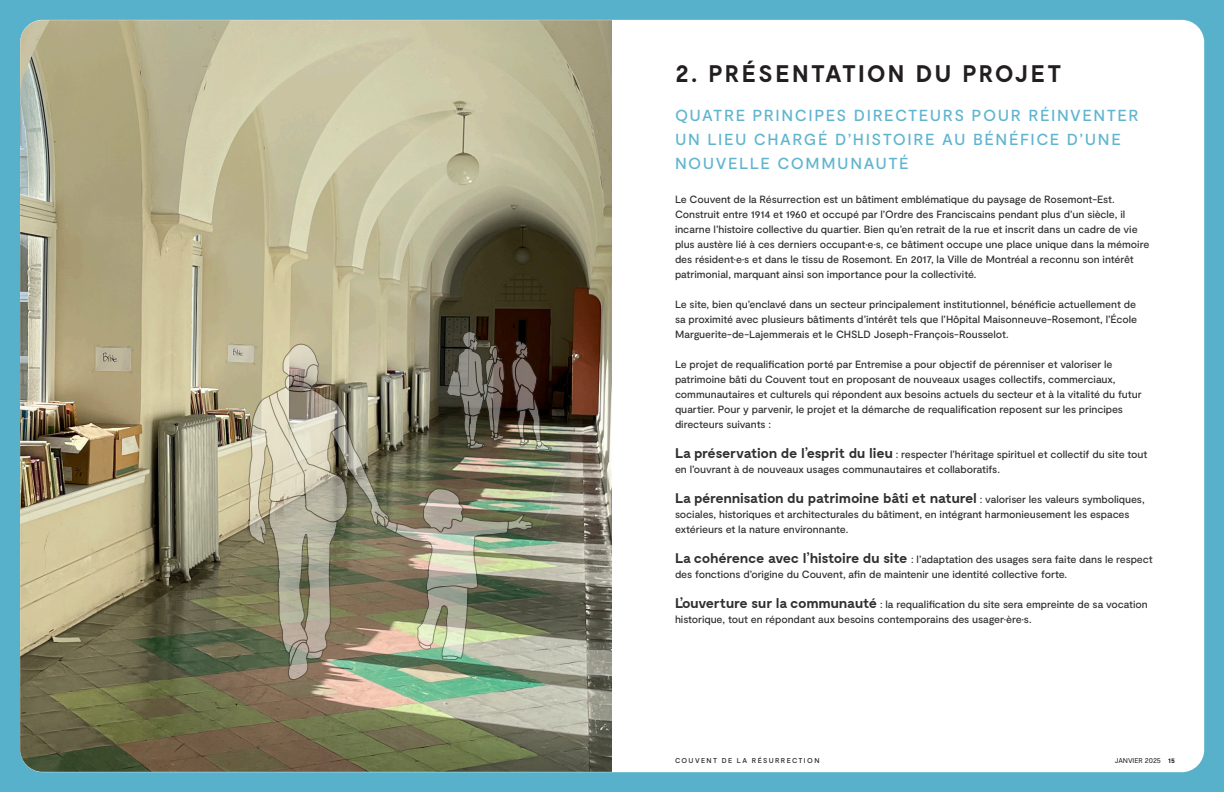
<style>
.page{position:relative;width:1224px;height:792px;background:#58b1cb}
.page>*{position:absolute;margin:0;border:0;box-sizing:border-box;transform-origin:0 0}
.Grand_titre_24pts{font:700 24px "Moderat";letter-spacing:.09em;color:#231f20}
.Grand_titre_15pts{font:500 16px/24px "Moderat";letter-spacing:.095em;color:#60b5ce}
.Texte_courant_10_5pts{font:700 14px "Moderat";letter-spacing:-.025em;color:#312f30}
.Texte_courant_10_5pts-2{font:500 10.5px/15px "Moderat";letter-spacing:-.005em;color:#312f30}
.t1{font:500 7px "Moderat";letter-spacing:.195em;color:#231f20}
.t2{font:7px "Moderat";letter-spacing:-.005em;color:#231f20}
.s1{font-weight:700;font-size:14px}
.s2{font-weight:500;font-size:10.5px}
.s3{font-weight:700}
</style>
<div class="page">
<div style="left:20px;top:20px;width:1184px;height:752px;background:#fff;border-radius:22px"></div>
<img style="left:20px;top:20px;width:592px;height:752px">
<svg style="left:249px;top:330px;width:303px;height:350px;background:#78745f"></svg>
<img style="left:247px;top:343px;width:286px;height:337px">
<p class="Grand_titre_24pts" style="left:675px;top:60px;width:387px">2. PRÉSENTATION DU PROJET</p>
<p class="Grand_titre_15pts" style="left:675px;top:104px;width:465px">QUATRE PRINCIPES DIRECTEURS POUR RÉINVENTER<br>UN LIEU CHARGÉ D’HISTOIRE AU BÉNÉFICE D’UNE<br>NOUVELLE COMMUNAUTÉ</p>
<p class="Texte_courant_10_5pts-2" style="left:675px;top:192px;width:476px">Le Couvent de la Résurrection est un bâtiment emblématique du paysage de Rosemont-Est.<br>Construit entre 1914 et 1960 et occupé par l’Ordre des Franciscains pendant plus d’un siècle, il incarne l’histoire collective du quartier. Bien qu’en retrait de la rue et inscrit dans un cadre de vie plus austère lié à ces derniers occupant·e·s, ce bâtiment occupe une place unique dans la mémoire des résident·e·s et dans le tissu de Rosemont. En 2017, la Ville de Montréal a reconnu son intérêt patrimonial, marquant ainsi son importance pour la collectivité.</p>
<p class="Texte_courant_10_5pts-2" style="left:675px;top:297px;width:464px;text-align:justify">Le site, bien qu’enclavé dans un secteur principalement institutionnel, bénéficie actuellement de sa proximité avec plusieurs bâtiments d’intérêt tels que l’Hôpital Maisonneuve-Rosemont, l’École Marguerite-de-Lajemmerais et le CHSLD Joseph-François-Rousselot.</p>
<p class="Texte_courant_10_5pts-2" style="left:675px;top:357px;width:468px">Le projet de requalification porté par Entremise a pour objectif de pérenniser et valoriser le patrimoine bâti du Couvent tout en proposant de nouveaux usages collectifs, commerciaux, communautaires et culturels qui répondent aux besoins actuels du secteur et à la vitalité du futur quartier. Pour y parvenir, le projet et la démarche de requalification reposent sur les principes directeurs suivants :</p>
<p class="Texte_courant_10_5pts-2" style="left:675px;top:447px;width:474px"><span class="s1">La préservation de l’esprit du lieu</span> : respecter l’héritage spirituel et collectif du site tout en l’ouvrant à de nouveaux usages communautaires et collaboratifs.</p>
<p class="Texte_courant_10_5pts" style="left:675px;top:490px;width:471px">La pérennisation du patrimoine bâti et naturel <span class="s2">: valoriser les valeurs symboliques,</span></p>
<p class="Texte_courant_10_5pts-2" style="left:675px;top:507px;width:456px">sociales, historiques et architecturales du bâtiment, en intégrant harmonieusement les espaces extérieurs et la nature environnante.</p>
<p class="Texte_courant_10_5pts-2" style="left:675px;top:552px;width:479px"><span class="s1">La cohérence avec l’histoire du site</span> : l’adaptation des usages sera faite dans le respect des fonctions d’origine du Couvent, afin de maintenir une identité collective forte.</p>
<p class="Texte_courant_10_5pts-2" style="left:675px;top:597px;width:474px"><span class="s1">L’ouverture sur la communauté</span> : la requalification du site sera empreinte de sa vocation historique, tout en répondant aux besoins contemporains des usager·ère·s.</p>
<p class="t1" style="left:675px;top:756px;width:146px">COUVENT DE LA RÉSURRECTION</p>
<p class="t2" style="left:1115px;top:756px;width:62px">JANVIER 2025 <span class="s3">15</span></p>
</div>
